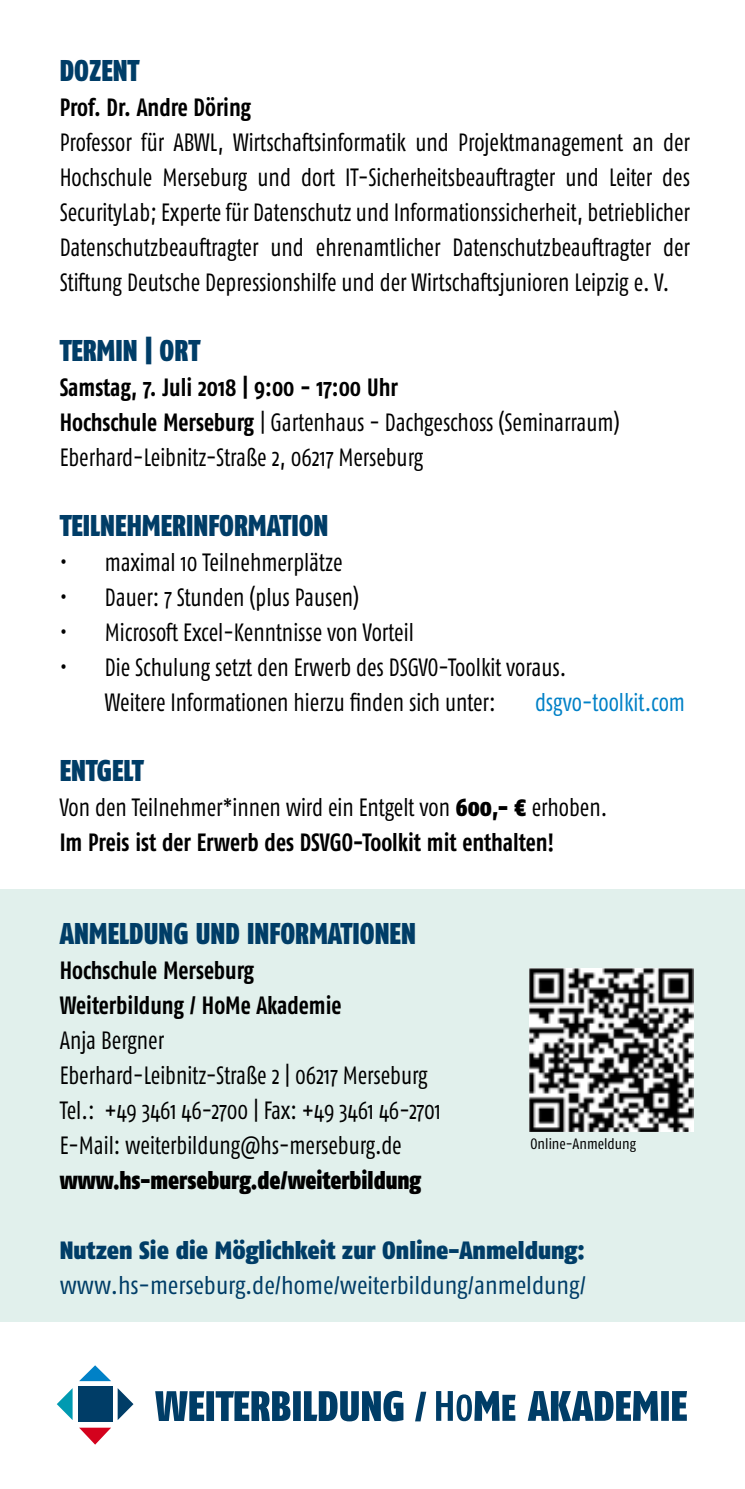
<style>
.page{position:relative;width:745px;height:1489px;background:#fff}
.page>*{position:absolute;margin:0;border:0;box-sizing:border-box;transform-origin:0 0}
.t1{font:900 condensed 30px "Fago OT";color:#003d67;scale:.9 1}
.t2{font:condensed 25px/35px "Fago OT";color:#000;scale:.9 1}
.t3{font:700 condensed 25px/35px "Fago OT";color:#000;scale:.9 1}
.t4{font:condensed 25px "Fago OT";color:#003d67}
.t5{font:900 condensed 25px "Fago OT";color:#003d67}
.t6{font:900 condensed 25px "Fago OT";color:#000;scale:.9 1}
.t7{font:condensed 25px "Fago OT";color:#0081c7;scale:.9 1}
.t8{font:condensed 15px "Fago OT";color:#000}
.s1{font-weight:700}
.s2{font-weight:400}
.s3{font-weight:900}
</style>
<div class="page">
<div style="left:0;top:889px;width:744px;height:432px;background:#e1f0ec"></div>
<svg style="left:155px;top:1390px;width:271px;height:31px"></svg>
<svg style="left:436px;top:1391px;width:250px;height:29px"></svg>
<div style="left:78px;top:1386px;width:34px;height:36px;background:#003d67"></div>
<svg style="left:80px;top:1365px;width:30px;height:15px"></svg>
<svg style="left:57px;top:1388px;width:16px;height:31px"></svg>
<svg style="left:118px;top:1388px;width:15px;height:31px"></svg>
<svg style="left:79px;top:1427px;width:32px;height:17px"></svg>
<img style="left:529px;top:968px;width:163px;height:163px">
<p class="t1" style="left:60px;top:52px;width:90px">DOZENT</p>
<p class="t3" style="left:60px;top:89px;width:214px">Prof. Dr. Andre Döring</p>
<p class="t2" style="left:60px;top:124px;width:701px;text-align:justify">Professor für ABWL, Wirtschaftsinformatik und Projektmanagement an der Hochschule Merseburg und dort IT-Sicherheitsbeauftragter und Leiter des SecurityLab; Experte für Datenschutz und Informationssicherheit, betrieblicher Datenschutzbeauftragter und ehrenamtlicher Datenschutzbeauftragter der Stiftung Deutsche Depressionshilfe und der Wirtschaftsjunioren Leipzig e. V.</p>
<p class="t1" style="left:60px;top:332px;width:157px">TERMIN | ORT</p>
<p class="t2" style="left:60px;top:369px;width:623px"><span class="s1">Samstag, 7. Juli 2018 | 9:00 - 17:00 Uhr<br>Hochschule Merseburg</span> | Gartenhaus - Dachgeschoss (Seminarraum)<br>Eberhard-Leibnitz-Straße 2, 06217 Merseburg</p>
<p class="t1" style="left:60px;top:507px;width:300px">TEILNEHMERINFORMATION</p>
<p class="t2" style="left:60px;top:544px;width:315px">• maximal 10 Teilnehmerplätze</p>
<p class="t2" style="left:60px;top:579px;width:334px">• Dauer: 7 Stunden (plus Pausen)</p>
<p class="t2" style="left:60px;top:614px;width:395px">• Microsoft Excel-Kenntnisse von Vorteil</p>
<p class="t2" style="left:105px;top:649px;width:514px;text-indent:-45px">• Die Schulung setzt den Erwerb des DSGVO-Toolkit voraus.<br>Weitere Informationen hierzu finden sich unter:</p>
<p class="t7" style="left:534px;top:687px;width:168px">dsgvo-toolkit.com</p>
<p class="t1" style="left:60px;top:752px;width:94px">ENTGELT</p>
<p class="t3" style="left:60px;top:789px;width:609px"><span class="s2">Von den Teilnehmer*innen wird ein Entgelt von</span> <span class="s3">600,- €</span> <span class="s2">erhoben.<br></span>Im Preis ist der Erwerb des DSVGO-Toolkit mit enthalten!</p>
<p class="t1" style="left:60px;top:915px;width:397px">ANMELDUNG UND INFORMATIONEN</p>
<p class="t3" style="left:60px;top:952px;width:314px">Hochschule Merseburg<br>Weiterbildung / HoMe Akademie</p>
<p class="t2" style="left:60px;top:1022px;width:425px">Anja Bergner<br>Eberhard-Leibnitz-Straße 2 | 06217 Merseburg Tel.: +49 3461 46-2700 | Fax: +49 3461 46-2701<br>E-Mail: weiterbildung@hs-merseburg.de</p>
<p class="t6" style="left:60px;top:1164px;width:403px">www.hs-merseburg.de/weiterbildung</p>
<p class="t8" style="left:530px;top:1134px;width:107px">Online-Anmeldung</p>
<p class="t5" style="left:60px;top:1234px;width:526px">Nutzen Sie die Möglichkeit zur Online-Anmeldung:</p>
<p class="t4" style="left:60px;top:1269px;width:527px">www.hs-merseburg.de/home/weiterbildung/anmeldung/</p>
</div>
